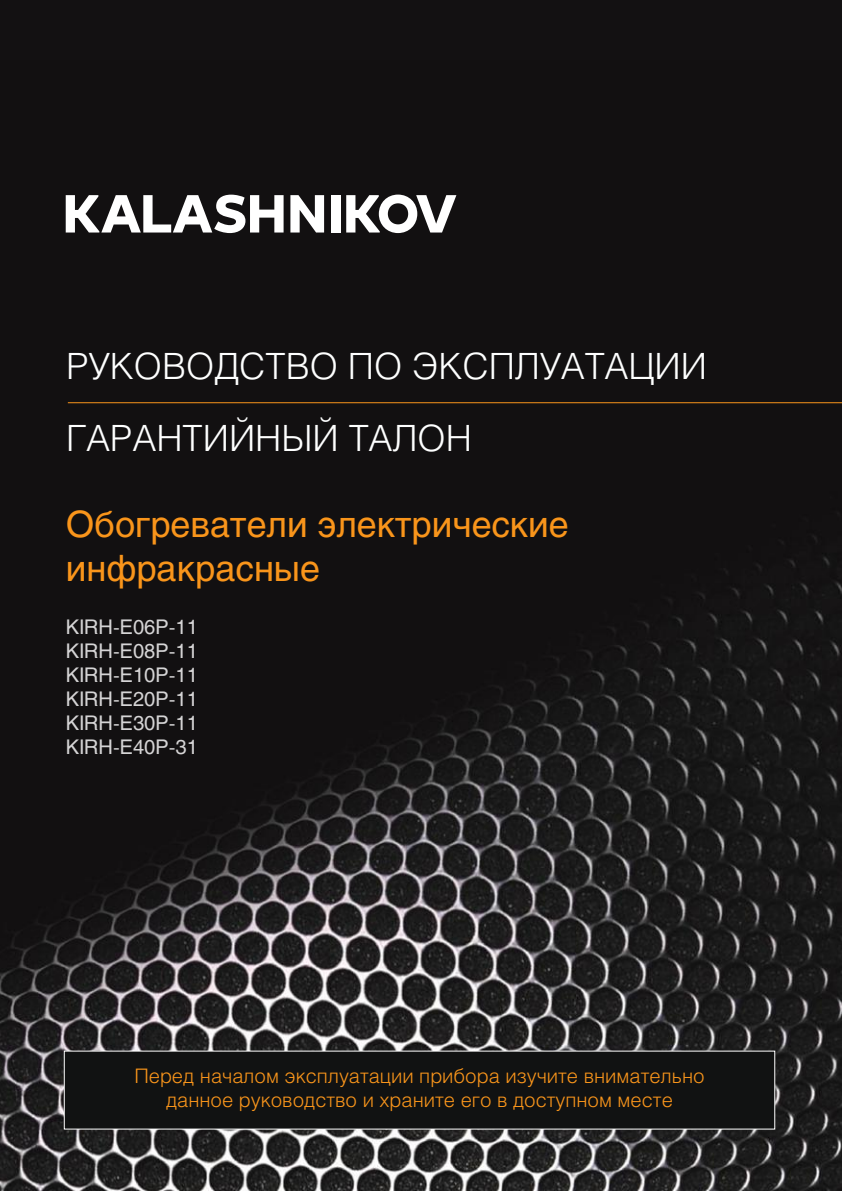
<style>
.page{position:relative;width:842px;height:1191px;background:#fff}
.page>*{position:absolute;margin:0;border:0;box-sizing:border-box;transform-origin:0 0}
.t1{font:36.2px/72px "Helios Light C";color:#feffff}
.t2{font:36px/43.2px "Helios C";color:#f9951b}
.t3{font:20px/24px "Helios Light C";color:#f9951b;text-align:center}
.t4{font:20px/24px "Helios C";color:#d5d4d5;text-align:justify}
</style>
<div class="page">
<img style="left:0;top:0;width:842px;height:1191px">
<hr style="left:68px;top:402px;width:774px;height:1px;background:#f9951b">
<div style="left:64px;top:1051px;width:711px;height:78px;background:#111212"></div>
<svg style="left:66px;top:195px;width:218px;height:38px"></svg>
<svg style="left:290px;top:195px;width:34px;height:37px"></svg>
<div style="left:331px;top:195px;width:9px;height:37px;background:#fff"></div>
<svg style="left:346px;top:195px;width:110px;height:38px"></svg>
<h1 class="t1" style="left:66px;top:330px;width:642px">РУКОВОДСТВО ПО ЭКСПЛУАТАЦИИ<br>ГАРАНТИЙНЫЙ ТАЛОН</h1>
<h2 class="t2" style="left:66px;top:503px;width:504px">Обогреватели электрические инфракрасные</h2>
<p class="t4" style="left:66px;top:615px;width:134px">KIRH-E06P-11<br>KIRH-E08P-11<br>KIRH-E10P-11<br>KIRH-E20P-11<br>KIRH-E30P-11<br>KIRH-E40P-31</p>
<p class="t3" style="left:134px;top:1063px;width:572px">Перед началом эксплуатации прибора изучите внимательно данное руководство и храните его в доступном месте</p>
</div>
